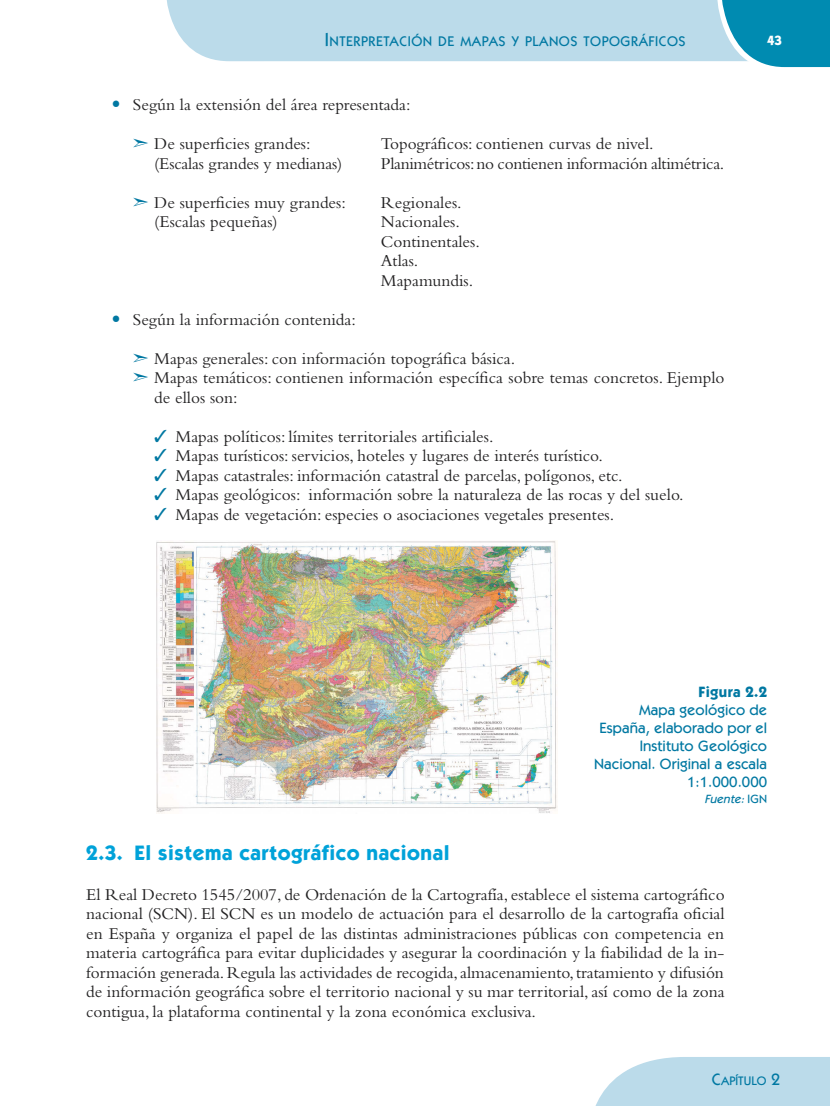
<style>
.page{position:relative;width:830px;height:1106px;background:#fff}
.page>*{position:absolute;margin:0;border:0;box-sizing:border-box;transform-origin:0 0}
.t1{font:700 21px "ITC Kabel Std";letter-spacing:.025em;color:#00a2d9}
.t2{font:17.25px/19.5px "Bembo";color:#222122}
.t3{font:17.25px "Bembo";letter-spacing:-.02em;color:#222122}
.t4{font:500 15px/18px "ITC Kabel Std";letter-spacing:.005em;color:#0078a2;text-align:right}
.t5{font:700 15px "ITC Kabel Std";letter-spacing:.025em;color:#0078a2}
.t6{font:500 14.1px "ITC Kabel Std";letter-spacing:.035em;color:#0078a2}
.t7{font:700 13.5px "ITC Kabel Std";color:#fff}
.t8{font:500 12.3px "ITC Kabel Std";color:#0078a2}
.t9{font:italic 500 12px "ITC Kabel Std";color:#0078a2}
.s1{font-size:18.75px}
.s2{font-family:"Optima";font-weight:900;color:#0078a2}
.s3{color:#0078a2}
.s4{font-style:normal}
.s5{font-size:16.5px}
</style>
<div class="page">
<div style="left:166px;top:0;width:550px;height:61px;background:#bbdbea"></div>
<svg style="left:716px;top:0;width:113px;height:68px;background:#2a9dbd"></svg>
<svg style="left:595px;top:1057px;width:234px;height:49px;background:#c1deec"></svg>
<img style="left:157px;top:541px;width:400px;height:272px">
<p class="t6" style="left:325px;top:37px;width:362px"><span class="s1">I</span>NTERPRETACIÓN DE MAPAS Y PLANOS TOPOGRÁFICOS</p>
<p class="t2" style="left:112px;top:97px;width:300px"><span class="s2">•</span> Según la extensión del área representada:</p>
<p class="t2" style="left:154px;top:136px;width:158px">De superficies grandes:</p>
<p class="t2" style="left:381px;top:136px;width:274px">Topográficos: contienen curvas de nivel.</p>
<p class="t2" style="left:154px;top:155px;width:189px">(Escalas grandes y medianas)</p>
<p class="t3" style="left:381px;top:157px;width:345px">Planimétricos: no contienen información altimétrica.</p>
<p class="t2" style="left:154px;top:194px;width:193px">De superficies muy grandes:</p>
<p class="t2" style="left:381px;top:194px;width:82px">Regionales.</p>
<p class="t2" style="left:154px;top:214px;width:125px">(Escalas pequeñas)</p>
<p class="t2" style="left:381px;top:214px;width:100px">Nacionales.<br>Continentales.<br>Atlas.<br>Mapamundis.</p>
<p class="t2" style="left:112px;top:311px;width:246px"><span class="s2">•</span> Según la información contenida:</p>
<p class="t2" style="left:154px;top:350px;width:571px">Mapas generales: con información topográfica básica.<br>Mapas temáticos: contienen información específica sobre temas concretos. Ejemplo de ellos son:</p>
<p class="t2" style="left:154px;top:428px;width:340px"><span class="s3">✓</span> Mapas políticos: límites territoriales artificiales.</p>
<p class="t2" style="left:154px;top:448px;width:450px"><span class="s3">✓</span> Mapas turísticos: servicios, hoteles y lugares de interés turístico.</p>
<p class="t2" style="left:154px;top:467px;width:469px"><span class="s3">✓</span> Mapas catastrales: información catastral de parcelas, polígonos, etc.</p>
<p class="t2" style="left:154px;top:487px;width:530px"><span class="s3">✓</span> Mapas geológicos: información sobre la naturaleza de las rocas y del suelo.</p>
<p class="t2" style="left:154px;top:506px;width:461px"><span class="s3">✓</span> Mapas de vegetación: especies o asociaciones vegetales presentes.</p>
<p class="t7" style="left:766px;top:36px;width:17px">43</p>
<p class="t5" style="left:698px;top:686px;width:70px">Figura 2.2</p>
<p class="t4" style="left:594px;top:702px;width:174px">Mapa geológico de<br>España, elaborado por el<br>Instituto Geológico<br>Nacional. Original a escala<br>1:1.000.000</p>
<p class="t9" style="left:704px;top:794px;width:64px">Fuente:<span class="s4">IGN</span></p>
<p class="t1" style="left:86px;top:844px;width:365px">2.3. El sistema cartográfico nacional</p>
<p class="t2" style="left:86px;top:886px;width:639px;text-align:justify">El Real Decreto 1545/2007, de Ordenación de la Cartografía, establece el sistema cartográfico nacional (SCN). El SCN es un modelo de actuación para el desarrollo de la cartografía oficial en España y organiza el papel de las distintas administraciones públicas con competencia en materia cartográfica para evitar duplicidades y asegurar la coordinación y la fiabilidad de la in&shy;formación generada. Regula las actividades de recogida, almacenamiento, tratamiento y difusión de información geográfica sobre el territorio nacional y su mar territorial, así como de la zona contigua, la plataforma continental y la zona económica exclusiva.</p>
<p class="t8" style="left:711px;top:1076px;width:70px"><span class="s5">C</span>APÍTULO <span class="s5">2</span></p>
</div>
